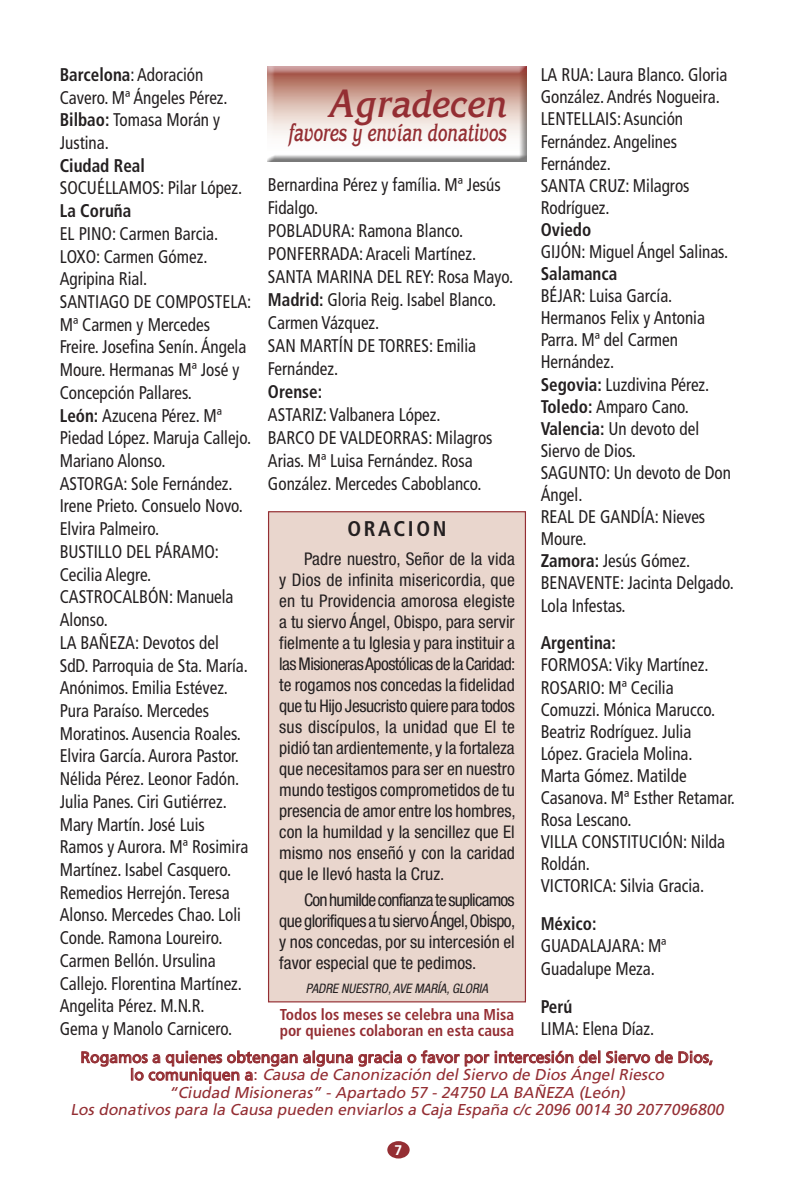
<style>
.page{position:relative;width:794px;height:1191px;background:#fff}
.page>*{position:absolute;margin:0;border:0;box-sizing:border-box;transform-origin:0 0}
.t1{font:italic 700 38.5px "Korinna Std";color:#942e33;scale:.9 1}
.t2{font:italic 700 24.5px "Korinna Std";letter-spacing:-.01em;color:#942e33;scale:.7 1}
.t3{font:700 condensed 21.18px "Frutiger LT Std";color:#231f20}
.t4{font:condensed 18.38px/22.8px "Frutiger LT Std";color:#231f20;scale:.93 1}
.t5{font:700 condensed 18.38px "Frutiger LT Std";color:#231f20;scale:.93 1}
.t6{font:condensed 17.5px/21px "Helvetica Neue LT Std";color:#231f20;text-align:justify}
.t7{font:italic 15.75px/17.5px "Frutiger LT Std";color:#942e33;text-align:center}
.t8{font:700 condensed 15.75px/15.8px "Frutiger LT Std";color:#942e33}
.t9{font:700 14px "Frutiger LT Std";color:#fff}
.t10{font:italic condensed 13.12px "Helvetica Neue LT Std";color:#231f20}
.s1{font-weight:700}
.s2{font-style:normal}
</style>
<div class="page">
<div style="left:387px;top:1141px;width:22px;height:17px;background:#942e33;border-radius:50%"></div>
<div style="left:268px;top:512px;width:257px;height:489px;background:#e9d6cd"></div>
<div style="left:268px;top:511px;width:258px;height:491px;border:1px solid #942e33"></div>
<div style="left:265px;top:66px;width:269px;height:98px;background:#942e33;opacity:.75"></div>
<svg style="left:495px;top:1050px;width:105px;height:13px"></svg>
<svg style="left:606px;top:1050px;width:107px;height:15px"></svg>
<svg style="left:81px;top:1050px;width:408px;height:34px"></svg>
<p class="t4" style="left:60px;top:63px;width:182px"><span class="s1">Barcelona</span>: Adoración<br>Cavero. Mª Ángeles Pérez.<br><span class="s1">Bilbao:</span> Tomasa Morán y<br>Justina.</p>
<p class="t5" style="left:60px;top:154px;width:93px">Ciudad Real</p>
<p class="t4" style="left:60px;top:177px;width:198px">SOCUÉLLAMOS: Pilar López.</p>
<p class="t5" style="left:60px;top:200px;width:78px">La Coruña</p>
<p class="t4" style="left:60px;top:222px;width:207px">EL PINO: Carmen Barcia.<br>LOXO: Carmen Gómez.<br>Agripina Rial.<br>SANTIAGO DE COMPOSTELA:<br>Mª Carmen y Mercedes<br>Freire. Josefina Senín. Ángela<br>Moure. Hermanas Mª José y<br>Concepción Pallares.<br><span class="s1">León:</span> Azucena Pérez. Mª<br>Piedad López. Maruja Callejo.<br>Mariano Alonso.<br>ASTORGA: Sole Fernández.<br>Irene Prieto. Consuelo Novo.<br>Elvira Palmeiro.<br>BUSTILLO DEL PÁRAMO:<br>Cecilia Alegre.<br>CASTROCALBÓN: Manuela<br>Alonso.<br>LA BAÑEZA: Devotos del<br>SdD. Parroquia de Sta. María.<br>Anónimos. Emilia Estévez.<br>Pura Paraíso. Mercedes<br>Moratinos. Ausencia Roales.<br>Elvira García. Aurora Pastor.<br>Nélida Pérez. Leonor Fadón.<br>Julia Panes. Ciri Gutiérrez.<br>Mary Martín. José Luis<br>Ramos y Aurora. Mª Rosimira<br>Martínez. Isabel Casquero.<br>Remedios Herrejón. Teresa<br>Alonso. Mercedes Chao. Loli<br>Conde. Ramona Loureiro.<br>Carmen Bellón. Ursulina<br>Callejo. Florentina Martínez.<br>Angelita Pérez. M.N.R.<br>Gema y Manolo Carnicero.</p>
<h1 class="t1" style="left:327px;top:80px;width:200px">Agradecen</h1>
<h2 class="t2" style="left:288px;top:118px;width:313px">favores y envían donativos</h2>
<p class="t4" style="left:268px;top:174px;width:265px">Bernardina Pérez y família. Mª Jesús<br>Fidalgo.<br>POBLADURA: Ramona Blanco.<br>PONFERRADA: Araceli Martínez.<br>SANTA MARINA DEL REY: Rosa Mayo.<br><span class="s1">Madrid:</span> Gloria Reig. Isabel Blanco.<br>Carmen Vázquez.<br>SAN MARTÍN DE TORRES: Emilia<br>Fernández.</p>
<p class="t5" style="left:268px;top:381px;width:60px">Orense:</p>
<p class="t4" style="left:268px;top:403px;width:243px">ASTARIZ: Valbanera López.<br>BARCO DE VALDEORRAS: Milagros<br>Arias. Mª Luisa Fernández. Rosa<br>González. Mercedes Caboblanco.</p>
<p class="t3" style="left:347px;top:516px;width:31px">Orac</p>
<p class="t3" style="left:408px;top:516px;width:40px">ion</p>
<p class="t6" style="left:279px;top:548px;width:238px;text-indent:25px">Padre nuestro, Señor de la vida y Dios de infinita misericordia, que en tu Providencia amorosa elegiste a tu siervo Ángel, Obispo, para servir fielmente a tu Iglesia y para instituir a las Misioneras Apostólicas de la Caridad: te rogamos nos concedas la fidelidad que tu Hijo Jesucristo quiere para todos sus discípulos, la unidad que El te pidió tan ardientemente, y la fortaleza que necesitamos para ser en nuestro mundo testigos comprometidos de tu presencia de amor entre los hombres, con la humildad y la sencillez que El mismo nos enseñó y con la caridad que le llevó hasta la Cruz.</p>
<p class="t6" style="left:279px;top:889px;width:238px;text-indent:25px">Con humilde confianza te suplicamos que glorifiques a tu siervo Ángel, Obispo, y nos concedas, por su intercesión el favor especial que te pedimos.</p>
<p class="t10" style="left:306px;top:981px;width:180px">PAD RE NUESTRO,AVE MARÍA,GLO RIA</p>
<p class="t8" style="left:280px;top:1006px;width:236px">Todos los meses se celebra una Misa por quienes colaboran en esta causa</p>
<p class="t4" style="left:541px;top:64px;width:202px;line-height:22.1px">LA RUA: Laura Blanco. Gloria<br>González. Andrés Nogueira.<br>LENTELLAIS: Asunción<br>Fernández. Angelines<br>Fernández.<br>SANTA CRUZ: Milagros<br>Rodríguez.</p>
<p class="t5" style="left:541px;top:219px;width:56px">Oviedo</p>
<p class="t4" style="left:541px;top:240px;width:203px">GIJÓN: Miguel Ángel Salinas.</p>
<p class="t5" style="left:541px;top:263px;width:84px">Salamanca</p>
<p class="t4" style="left:541px;top:285px;width:209px;line-height:22.1px">BÉJAR: Luisa García.<br>Hermanos Felix y Antonia<br>Parra. Mª del Carmen<br>Hernández.<br><span class="s1">Segovia:</span> Luzdivina Pérez.<br><span class="s1">Toledo:</span> Amparo Cano.<br><span class="s1">Valencia:</span> Un devoto del<br>Siervo de Dios.<br>SAGUNTO: Un devoto de Don<br>Ángel.<br>REAL DE GANDÍA: Nieves<br>Moure.<br><span class="s1">Zamora:</span> Jesús Gómez.<br>BENAVENTE: Jacinta Delgado.<br>Lola Infestas.</p>
<p class="t5" style="left:541px;top:632px;width:82px">Argentina:</p>
<p class="t4" style="left:541px;top:654px;width:210px;line-height:22.1px">FORMOSA: Viky Martínez.<br>ROSARIO: Mª Cecilia<br>Comuzzi. Mónica Marucco.<br>Beatriz Rodríguez. Julia<br>López. Graciela Molina.<br>Marta Gómez. Matilde<br>Casanova. Mª Esther Retamar.<br>Rosa Lescano.<br>VILLA CONSTITUCIÓN: Nilda<br>Roldán.<br>VICTORICA: Silvia Gracia.</p>
<p class="t5" style="left:541px;top:913px;width:61px">México:</p>
<p class="t4" style="left:541px;top:935px;width:137px;line-height:22.1px">GUADALAJARA: Mª<br>Guadalupe Meza.</p>
<p class="t5" style="left:541px;top:995px;width:36px">Perú</p>
<p class="t4" style="left:541px;top:1017px;width:124px">LIMA: Elena Díaz.</p>
<p class="t7" style="left:70px;top:1048px;width:658px"><span class="s2">Rogamos a quienes obtengan alguna gracia o favor por intercesión del Siervo de Dios,<br>l o c o m u n i q u e n a :</span> Causa de Canonización del Siervo de Dios Ángel Riesco<br>“Ciudad Misioneras” - Apartado 57 - 24750 LA BAÑEZA (León)<br>Los donativos para la Causa pueden enviarlos a Caja España c/c 2096 0014 30 2077096800</p>
<p class="t9" style="left:394px;top:1142px;width:9px">7</p>
</div>
